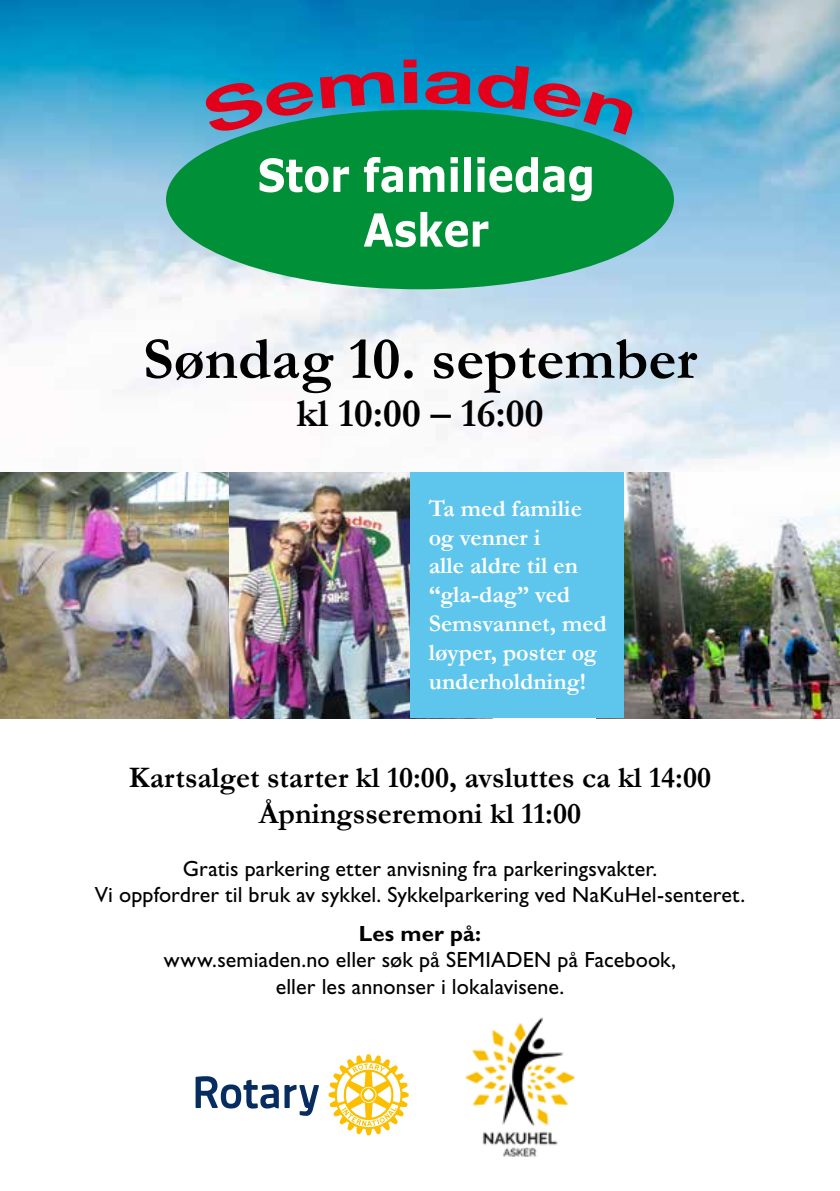
<style>
.page{position:relative;width:840px;height:1191px;background:#fff}
.page>*{position:absolute;margin:0;border:0;box-sizing:border-box;transform-origin:0 0}
.t1{font:700 60px "Garamond";color:#000}
.t2{font:700 40px "Garamond";color:#000}
.t3{font:700 30px/36px "Garamond";color:#000;text-align:center}
.t4{font:700 24px/28.8px "Garamond";color:#fff}
.t5{font:22px/26.4px "Gill Sans Std";letter-spacing:.005em;color:#000;text-align:center}
.t6{font:700 22px "Gill Sans Std";letter-spacing:.01em;color:#000}
</style>
<div class="page">
<img style="left:0;top:0;width:839px;height:473px">
<div style="left:166px;top:110px;width:507px;height:179px;background:#009037;border-radius:50%"></div>
<svg style="left:203px;top:80px;width:110px;height:52px;background:#74637c"></svg>
<svg style="left:320px;top:71px;width:74px;height:37px;background:#744d73"></svg>
<div style="left:403px;top:72px;width:14px;height:31px;background:#e2001a"></div>
<svg style="left:425px;top:71px;width:45px;height:33px"></svg>
<svg style="left:477px;top:66px;width:156px;height:69px"></svg>
<div style="left:403px;top:60px;width:13px;height:8px;background:#e2001a"></div>
<svg style="left:259px;top:158px;width:90px;height:35px"></svg>
<svg style="left:364px;top:157px;width:38px;height:35px"></svg>
<svg style="left:409px;top:166px;width:35px;height:26px"></svg>
<svg style="left:450px;top:157px;width:7px;height:35px"></svg>
<div style="left:464px;top:157px;width:7px;height:35px;background:#fff"></div>
<svg style="left:477px;top:157px;width:114px;height:44px"></svg>
<svg style="left:363px;top:212px;width:125px;height:35px"></svg>
<img style="left:622px;top:473px;width:217px;height:245px">
<svg style="left:195px;top:1076px;width:124px;height:39px"></svg>
<svg style="left:328px;top:1054px;width:80px;height:81px"></svg>
<img style="left:228px;top:473px;width:182px;height:245px">
<img style="left:0;top:473px;width:228px;height:245px">
<div style="left:410px;top:473px;width:212px;height:245px;background:#5ec5ed"></div>
<img style="left:465px;top:1017px;width:110px;height:140px">
<h1 class="t1" style="left:143px;top:318px;width:555px">Søndag 10. september</h1>
<h2 class="t2" style="left:296px;top:386px;width:248px">kl 10:00 – 16:00</h2>
<p class="t4" style="left:428px;top:494px;width:179px">Ta med familie og venner i<br>alle aldre til en “gla-dag” ved<br>Semsvannet, med løyper, poster og underholdning!</p>
<h3 class="t3" style="left:129px;top:759px;width:583px">Kartsalget starter kl 10:00, avsluttes ca kl 14:00<br>Åpningsseremoni kl 11:00</h3>
<p class="t5" style="left:95px;top:855px;width:651px">Gratis parkering etter anvisning fra parkeringsvakter.<br>Vi oppfordrer til bruk av sykkel. Sykkelparkering ved NaKuHel-senteret.</p>
<p class="t6" style="left:358px;top:920px;width:124px">Les mer på:</p>
<p class="t5" style="left:164px;top:946px;width:513px">www.semiaden.no eller søk på SEMIADEN på Facebook, eller les annonser i lokalavisene.</p>
</div>
